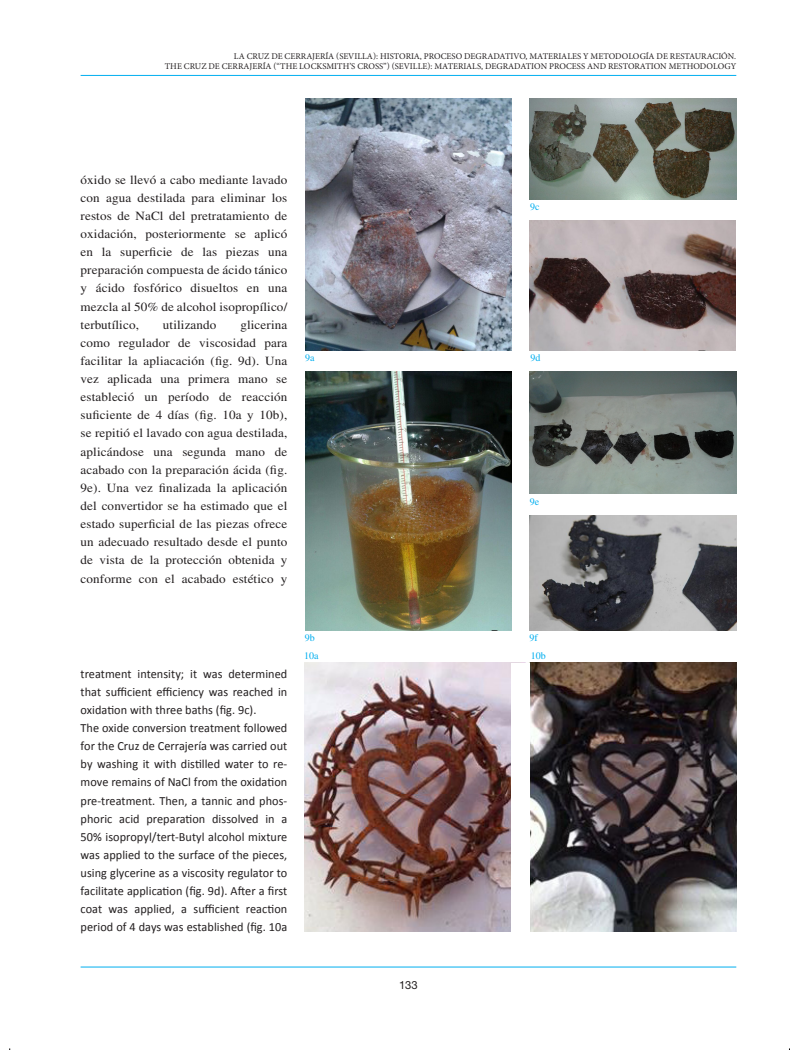
<style>
.page{position:relative;width:799px;height:1050px;background:#fff}
.page>*{position:absolute;margin:0;border:0;box-sizing:border-box;transform-origin:0 0}
.t1{font:12.5px/18.1px "Times LT Std";letter-spacing:.01em;color:#231f20;text-align:justify;scale:1.05 1}
.t2{font:12.5px/18.1px "Calibri";letter-spacing:.005em;color:#231f20}
.t3{font:11.25px "Helvetica Neue LT Std";color:#231f20}
.t4{font:10px "Times LT Std";color:#00aeef}
.t5{font:8.75px/10.5px "Minion Pro";color:#231f20;text-align:right}
</style>
<div class="page">
<hr style="left:81px;top:966px;width:655px;height:1px;background:#00aeef">
<hr style="left:81px;top:75px;width:655px;height:1px;background:#00aeef">
<img style="left:305px;top:98px;width:207px;height:252px">
<img style="left:306px;top:372px;width:205px;height:258px">
<img style="left:530px;top:98px;width:206px;height:101px">
<img style="left:530px;top:221px;width:206px;height:129px">
<img style="left:529px;top:372px;width:207px;height:122px">
<img style="left:530px;top:515px;width:206px;height:115px">
<img style="left:305px;top:662px;width:431px;height:269px">
<div style="left:511px;top:662px;width:18px;height:269px;background:#fff"></div>
<p class="t5" style="left:165px;top:51px;width:573px">LA CRUZ DE CERRAJERÍA (SEVILLA): HISTORIA, PROCESO DEGRADATIVO, MATERIALES Y METODOLOGÍA DE RESTAURACIÓN.<br>THE CRUZ DE CERRAJERÍA (“THE LOCKSMITH’S CROSS”) (SEVILLE): MATERIALS, DEGRADATION PROCESS AND RESTORATION METHODOLOGY</p>
<p class="t1" style="left:81px;top:170px;width:198px">óxido se llevó a cabo mediante lavado con agua destilada para eliminar los restos de NaCl del pretratamiento de oxidación, posteriormente se aplicó en la superficie de las piezas una preparación compuesta de ácido tánico y ácido fosfórico disueltos en una mezcla al 50% de alcohol isopropílico/ terbutílico,</p>
<p class="t1" style="left:81px;top:315px;width:198px;text-indent:160px">glicerina como regulador de viscosidad para facilitar la apliacación (fig. 9d). Una vez aplicada una primera mano se estableció un período de reacción suficiente de 4 días (fig. 10a y 10b), se repitió el lavado con agua destilada, aplicándose una segunda mano de acabado con la preparación ácida (fig.<br>9e). Una vez finalizada la aplicación del convertidor se ha estimado que el estado superficial de las piezas ofrece un adecuado resultado desde el punto de vista de la protección obtenida y conforme con el acabado estético y</p>
<p class="t1" style="left:163px;top:315px;width:53px">utilizando</p>
<p class="t4" style="left:305px;top:352px;width:11px">9a</p>
<p class="t4" style="left:530px;top:201px;width:11px">9c</p>
<p class="t4" style="left:530px;top:352px;width:11px">9d</p>
<p class="t4" style="left:530px;top:495px;width:11px">9e</p>
<p class="t2" style="left:81px;top:664px;width:208px">treatment intensity; it was determined that sufficient efficiency was reached in oxidation with three baths (fig. 9c).<br>The oxide conversion treatment followed for the Cruz de Cerrajería was carried out by washing it with distilled water to re&shy;move remains of NaCl from the oxidation pre-treatment. Then, a tannic and phos&shy;phoric acid preparation dissolved in a 50% isopropyl/tert-Butyl alcohol mixture was applied to the surface of the pieces, using glycerine as a viscosity regulator to facilitate application (fig. 9d). After a first coat was applied, a sufficient reaction period of 4 days was established (fig. 10a</p>
<p class="t4" style="left:305px;top:632px;width:11px">9b</p>
<p class="t4" style="left:529px;top:632px;width:10px">9f</p>
<p class="t4" style="left:304px;top:649px;width:16px">10a</p>
<p class="t4" style="left:531px;top:650px;width:16px">10b</p>
<p class="t3" style="left:399px;top:978px;width:20px">133</p>
</div>
